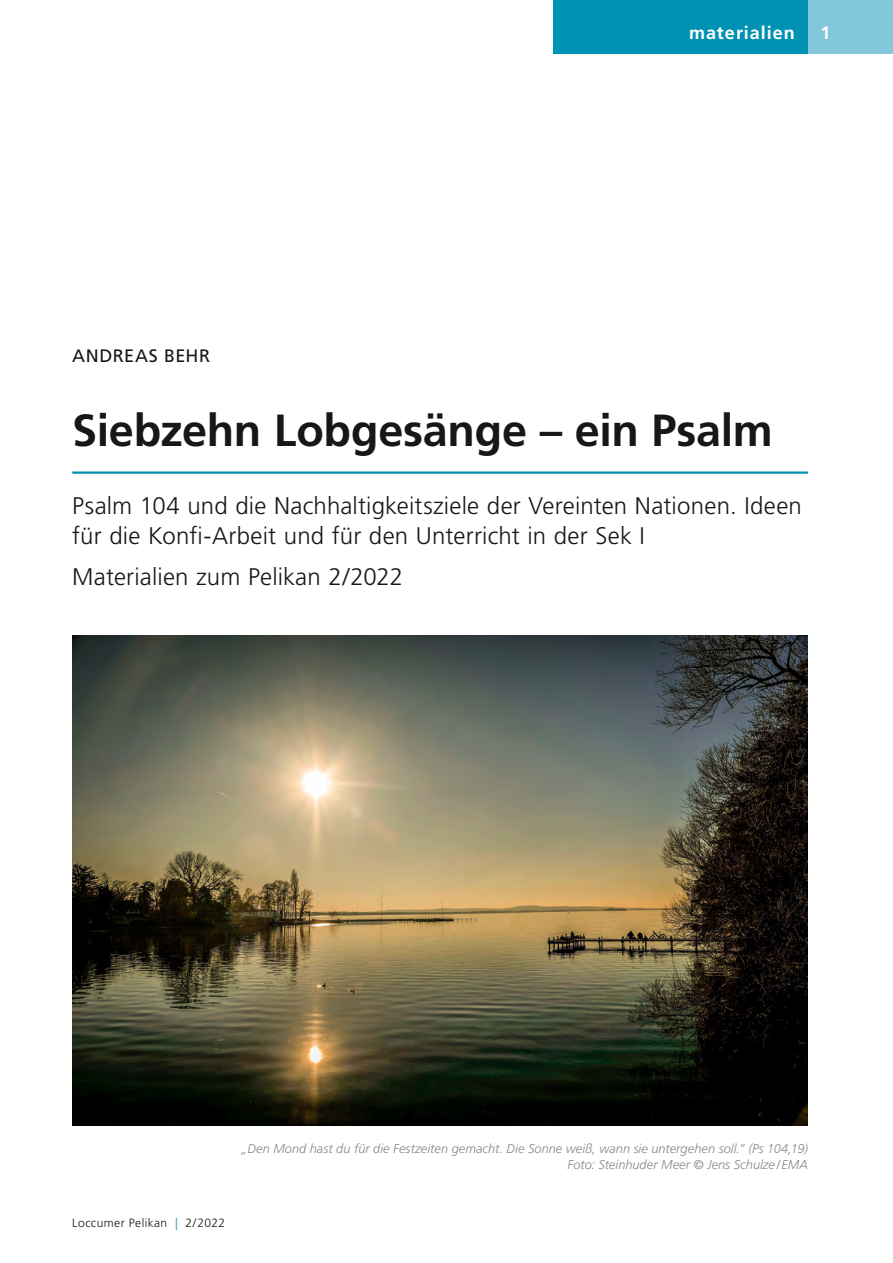
<style>
.page{position:relative;width:893px;height:1263px;background:#fff}
.page>*{position:absolute;margin:0;border:0;box-sizing:border-box;transform-origin:0 0}
.Head{font:700 45px "Frutiger LT Std";letter-spacing:-.005em;color:#181716}
.Subhead{font:300 24px/30px "Frutiger LT Std";letter-spacing:.01em;color:#181716}
.t1{font:700 18px "Frutiger LT Std";letter-spacing:.055em;color:#fff}
.Autor{font:18px "Frutiger LT Std";letter-spacing:.03em;color:#181716}
.BU_grau__unter_Bilde{font:italic 300 12.75px "Frutiger LT Std";letter-spacing:.005em;color:#868786}
.t2{font:300 12px "Frutiger LT Std";letter-spacing:.035em;color:#181716}
.s1{color:#0092b2}
</style>
<div class="page">
<div style="left:553px;top:0;width:259px;height:54px;background:#0092b2"></div>
<div style="left:808px;top:0;width:85px;height:54px;background:#83c7da"></div>
<hr style="left:72px;top:471px;width:736px;height:3px;background:#0092b2">
<img style="left:72px;top:635px;width:736px;height:490px">
<p class="Autor" style="left:72px;top:345px;width:139px">ANDREAS BEHR</p>
<p class="t1" style="left:689px;top:22px;width:107px">materialien</p>
<p class="t1" style="left:820px;top:22px;width:12px">1</p>
<p class="Head" style="left:72px;top:404px;width:702px">Siebzehn Lobgesänge – ein Psalm</p>
<p class="Subhead" style="left:72px;top:491px;width:731px">Psalm 104 und die Nachhaltigkeitsziele der Vereinten Nationen. Ideen für die Konfi-Arbeit und für den Unterricht in der Sek I</p>
<p class="Subhead" style="left:72px;top:562px;width:332px">Materialien zum Pelikan 2/2022</p>
<p class="BU_grau__unter_Bilde" style="left:242px;top:1141px;width:568px">„Den Mond hast du für die Festzeiten gemacht. Die Sonne weiß, wann sie untergehen soll.” (Ps 104,19)</p>
<p class="BU_grau__unter_Bilde" style="left:568px;top:1158px;width:242px">Foto: Steinhuder Meer © Jens Schulze /EMA</p>
<p class="t2" style="left:72px;top:1216px;width:154px">Loccumer Pelikan <span class="s1">|</span> 2/2022</p>
</div>
